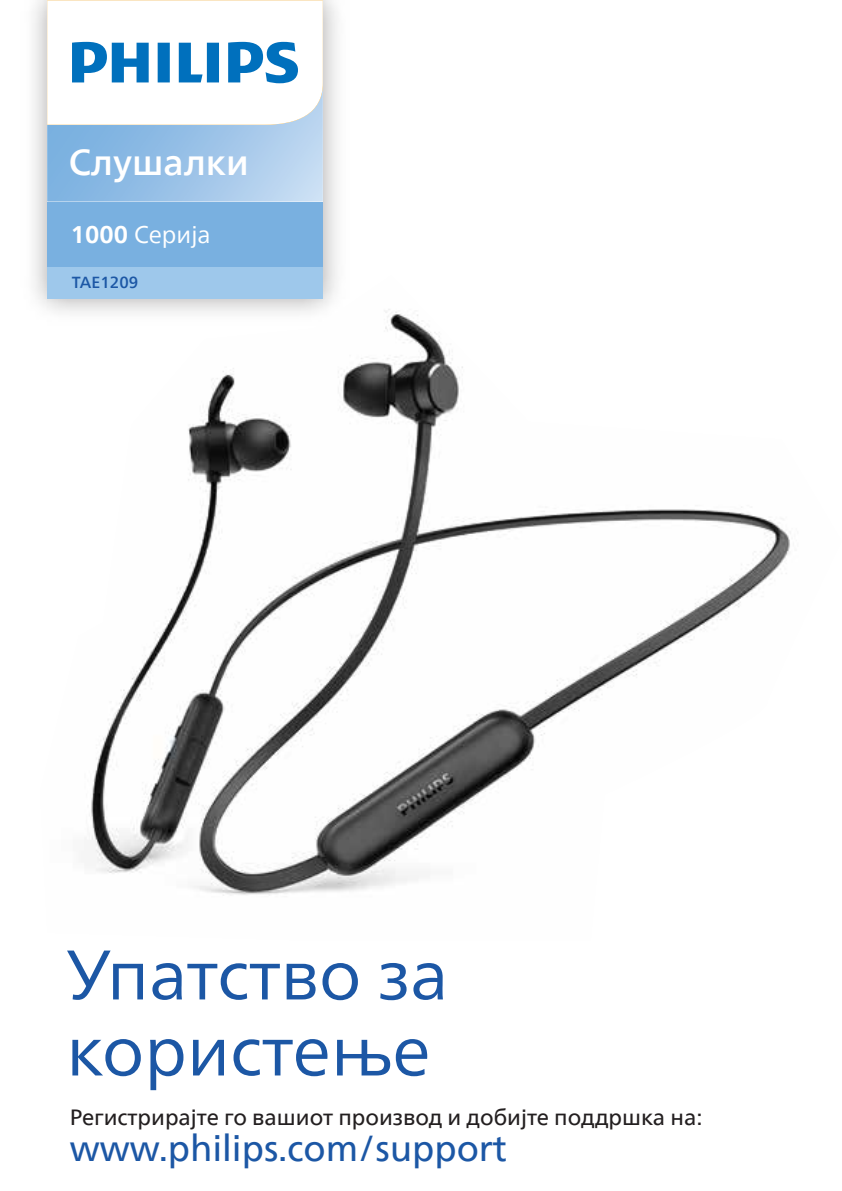
<style>
.page{position:relative;width:842px;height:1191px;background:#fff}
.page>*{position:absolute;margin:0;border:0;box-sizing:border-box;transform-origin:0 0}
.Body_Text__0{font:70px/76px "Neue Frutiger World";color:#1c57a5}
.t_register{font:36px "Neue Frutiger World";color:#1c57a5}
.正文_0{font:500 36px "Neue Frutiger World";color:#fff}
.正文_0-2{font:24px "Neue Frutiger World";color:#fff}
.t_register-2{font:22px "Neue Frutiger World";color:#231f20}
.正文_0-3{font:500 16px "Neue Frutiger World";color:#1c57a5}
.s1{font-weight:700}
</style>
<div class="page">
<svg style="left:47px;top:0;width:276px;height:201px"></svg>
<div style="left:47px;top:201px;width:276px;height:66px;background:#79b0e0"></div>
<div style="left:47px;top:267px;width:276px;height:32px;background:#9ec8eb"></div>
<img style="left:40px;top:275px;width:751px;height:621px">
<p class="正文_0" style="left:69px;top:132px;width:182px">Слушалки</p>
<p class="正文_0-2" style="left:71px;top:216px;width:141px"><span class="s1">1000</span> Серија</p>
<p class="正文_0-3" style="left:72px;top:269px;width:68px">TAE1209</p>
<p class="Body_Text__0" style="left:66px;top:938px;width:384px">Упатство за користење</p>
<p class="t_register-2" style="left:70px;top:1100px;width:634px">Регистрирајте го вашиот производ и добијте поддршка на:</p>
<p class="t_register" style="left:70px;top:1120px;width:438px">www.philips.com/support</p>
</div>
